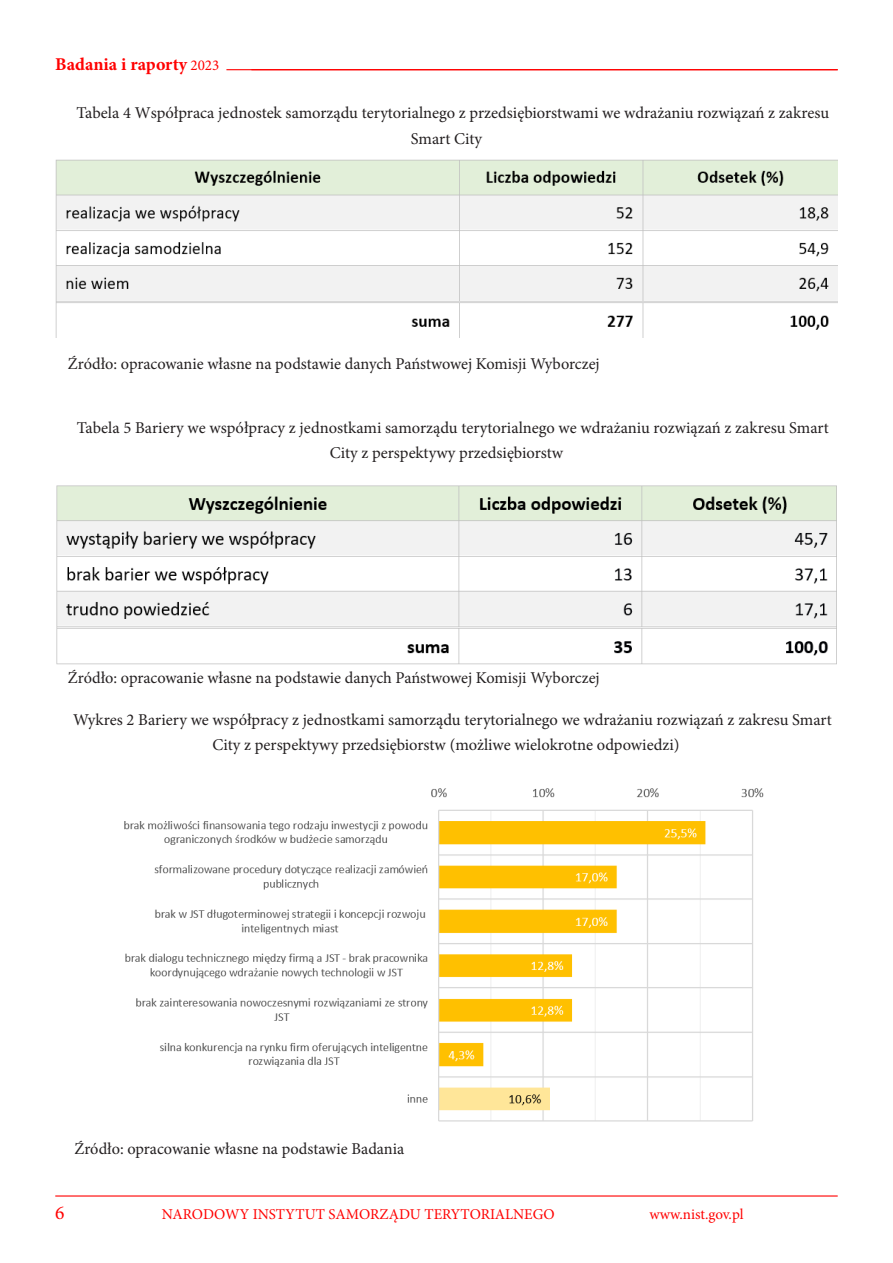
<style>
.page{position:relative;width:893px;height:1263px;background:#fff}
.page>*{position:absolute;margin:0;border:0;box-sizing:border-box;transform-origin:0 0}
.t1{font:19.5px "Minion Pro";color:#f00}
.t2{font:700 18px "Minion Pro";color:#f00}
.t3{font:16.5px/25.2px "Minion Pro";color:#231f20}
.t4{font:15px "Minion Pro";color:#f00}
.s1{font-weight:400;font-size:15px}
</style>
<div class="page">
<hr style="left:55px;top:1195px;width:783px;height:1px;background:#f00">
<hr style="left:226px;top:69px;width:612px;height:1px;background:#f00">
<img style="left:55px;top:159px;width:783px;height:178px">
<img style="left:56px;top:485px;width:781px;height:179px">
<img style="left:124px;top:788px;width:640px;height:334px">
<p class="t2" style="left:55px;top:52px;width:166px">Badania i raporty <span class="s1">2023</span></p>
<p class="t3" style="left:411px;top:101px;width:420px;text-indent:-334px">Tabela 4 Współpraca jednostek samorządu terytorialnego z przedsiębiorstwami we wdrażaniu rozwiązań z zakresu<br>Smart City</p>
<p class="t3" style="left:68px;top:351px;width:533px">Źródło: opracowanie własne na podstawie danych Państwowej Komisji Wyborczej</p>
<p class="t3" style="left:330px;top:415px;width:500px;text-indent:-253px">Tabela 5 Bariery we współpracy z jednostkami samorządu terytorialnego we wdrażaniu rozwiązań z zakresu Smart<br>City z perspektywy przedsiębiorstw</p>
<p class="t3" style="left:68px;top:665px;width:533px">Źródło: opracowanie własne na podstawie danych Państwowej Komisji Wyborczej</p>
<p class="t3" style="left:213px;top:707px;width:621px;text-indent:-139px">Wykres 2 Bariery we współpracy z jednostkami samorządu terytorialnego we wdrażaniu rozwiązań z zakresu Smart<br>City z perspektywy przedsiębiorstw (możliwe wielokrotne odpowiedzi)</p>
<p class="t3" style="left:74px;top:1136px;width:331px">Źródło: opracowanie własne na podstawie Badania</p>
<p class="t1" style="left:55px;top:1199px;width:11px">6</p>
<p class="t4" style="left:162px;top:1204px;width:394px">NARODOWY INSTYTUT SAMORZĄDU TERYTORIALNEGO</p>
<p class="t4" style="left:649px;top:1204px;width:96px">www.nist.gov.pl</p>
</div>
